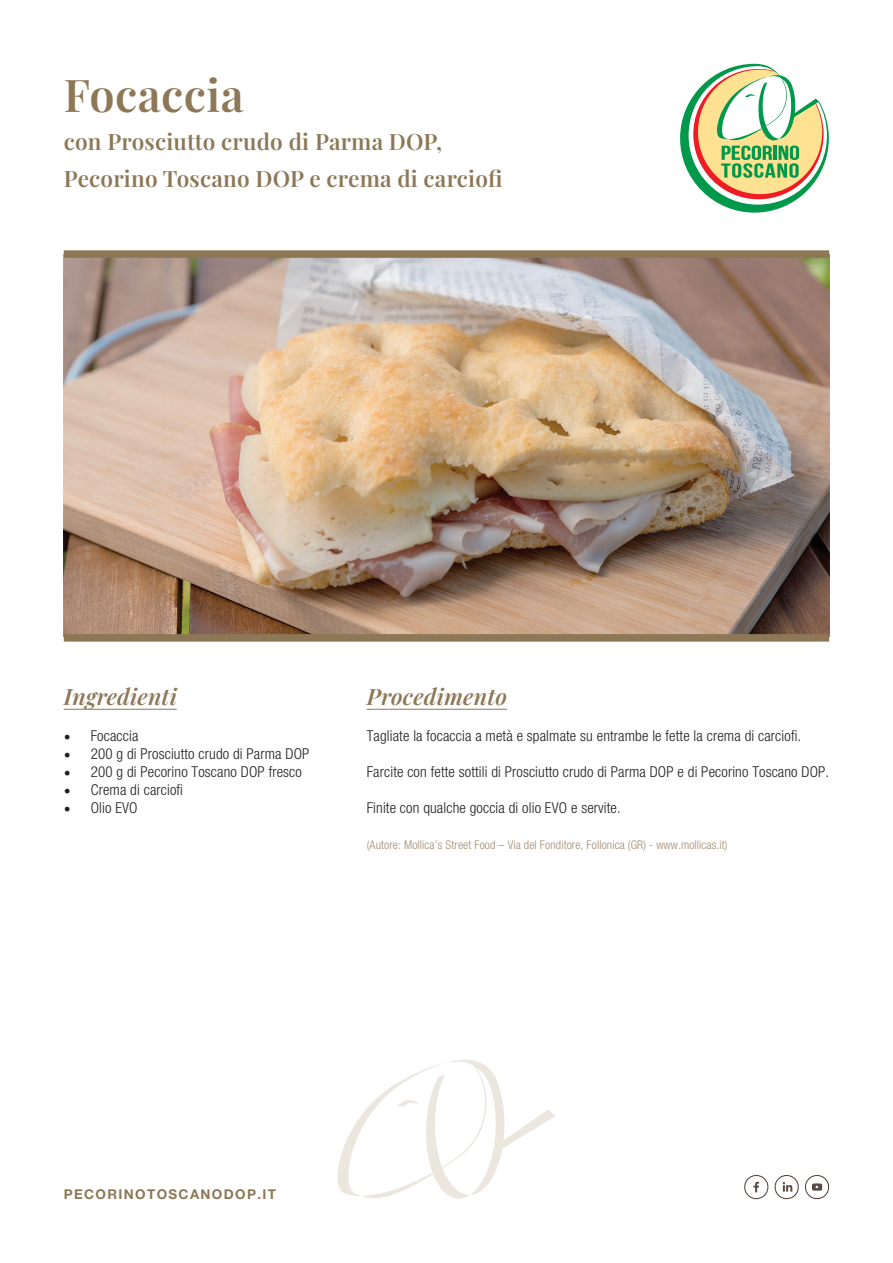
<style>
.page{position:relative;width:893px;height:1263px;background:#fff}
.page>*{position:absolute;margin:0;border:0;box-sizing:border-box;transform-origin:0 0}
.t1{font:600 45px "Playfair Display";letter-spacing:.01em;color:#8d7756}
.t2{font:600 22.5px/37.5px "Playfair Display";letter-spacing:.01em;color:#8d7756}
.t3{font:italic 600 22.5px "Playfair Display";letter-spacing:.01em;color:#8d7756}
.t4{font:300 condensed 15px "Helvetica Neue";letter-spacing:.01em;color:#231f20}
.t5{font:700 13.5px "Helvetica Neue";letter-spacing:.1em;color:#8d7756}
.t6{font:300 condensed 12px "Helvetica Neue";letter-spacing:.01em;color:#a08b6f}
.s1{font-family:"Minion Pro";font-weight:400;font-stretch:normal;font-size:18px}
</style>
<div class="page">
<svg style="left:337px;top:1059px;width:218px;height:140px"></svg>
<svg style="left:744px;top:1175px;width:86px;height:25px"></svg>
<img style="left:64px;top:258px;width:765px;height:376px">
<hr style="left:64px;top:709px;width:113px;height:1px;background:#8d7756">
<hr style="left:367px;top:709px;width:140px;height:1px;background:#8d7756">
<div style="left:64px;top:250px;width:765px;height:8px;background:#8d7756"></div>
<div style="left:64px;top:634px;width:765px;height:8px;background:#8d7756"></div>
<svg style="left:680px;top:64px;width:149px;height:149px"></svg>
<h1 class="t1" style="left:64px;top:71px;width:181px">Focaccia</h1>
<h2 class="t2" style="left:64px;top:123px;width:440px">con Prosciutto crudo di Parma DOP,<br>Pecorino Toscano DOP e crema di carciofi</h2>
<h2 class="t3" style="left:64px;top:687px;width:115px">Ingredienti</h2>
<p class="t4" style="left:64px;top:730px;width:76px"><span class="s1">•</span> Focaccia</p>
<p class="t4" style="left:64px;top:748px;width:247px"><span class="s1">•</span> 200 g di Prosciutto crudo di Parma DOP</p>
<p class="t4" style="left:64px;top:766px;width:240px"><span class="s1">•</span> 200 g di Pecorino Toscano DOP fresco</p>
<p class="t4" style="left:64px;top:784px;width:121px"><span class="s1">•</span> Crema di carciofi</p>
<p class="t4" style="left:64px;top:802px;width:75px"><span class="s1">•</span> Olio EVO</p>
<h2 class="t3" style="left:367px;top:687px;width:142px">Procedimento</h2>
<p class="t4" style="left:367px;top:730px;width:436px">Tagliate la focaccia a metà e spalmate su entrambe le fette la crema di carciofi.</p>
<p class="t4" style="left:367px;top:766px;width:464px">Farcite con fette sottili di Prosciutto crudo di Parma DOP e di Pecorino Toscano DOP.</p>
<p class="t4" style="left:367px;top:802px;width:255px">Finite con qualche goccia di olio EVO e servite.</p>
<p class="t6" style="left:367px;top:840px;width:362px">(Autore: Mollica’s Street Food – Via del Fonditore, Follonica (GR) - www.mollicas.it)</p>
<p class="t5" style="left:64px;top:1189px;width:214px">PECORINOTOSCANODOP.IT</p>
</div>
